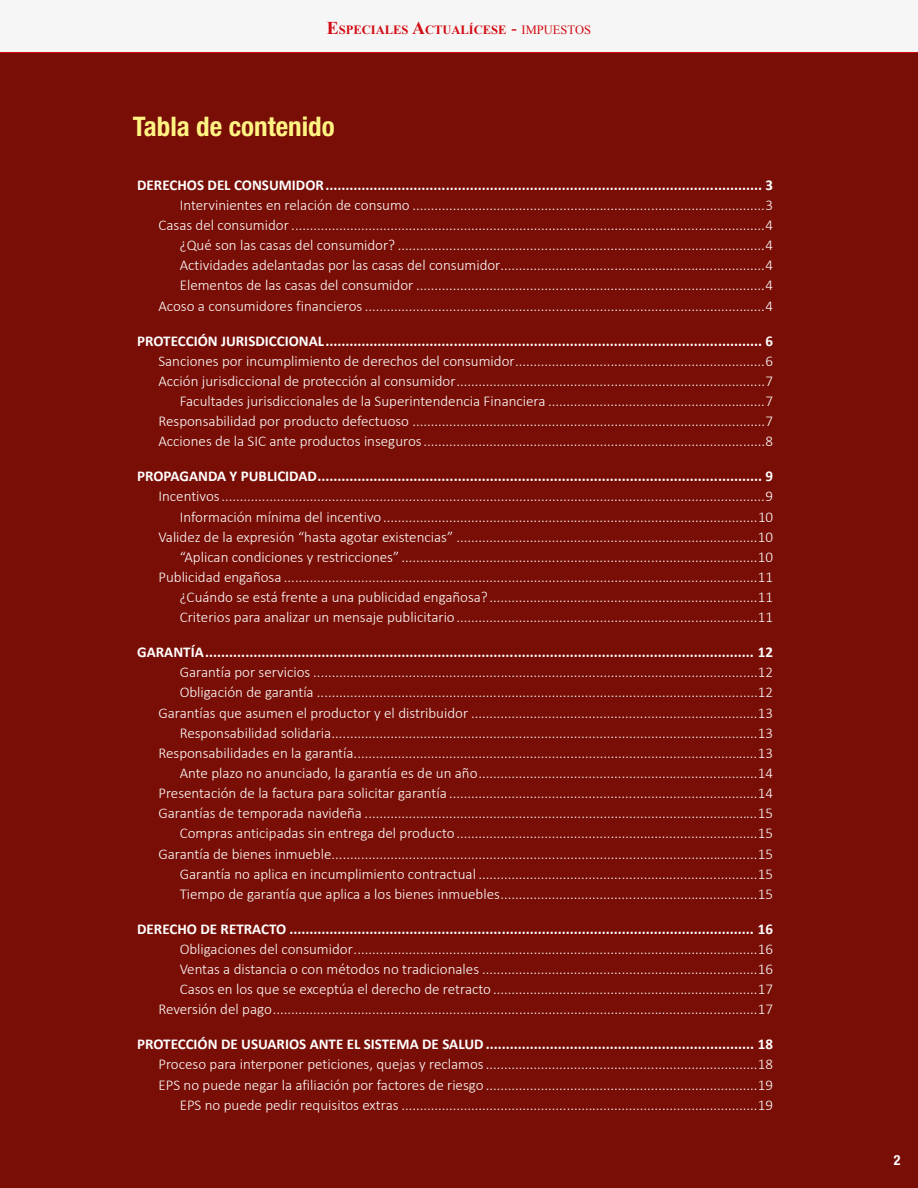
<style>
.page{position:relative;width:918px;height:1188px;background:#fff}
.page>*{position:absolute;margin:0;border:0;box-sizing:border-box;transform-origin:0 0}
.t1{font:700 condensed 27px "Helvetica Neue LT Std";color:#fff482}
.t2{font:300 15px/20.1px "Calibri";color:#fff;text-align:right}
.t3{font:700 15px "Calibri";color:#fff}
.t4{font:700 condensed 13.95px "Helvetica Neue LT Std";color:#fff}
.t5{font:700 12.6px "Times New Roman";color:#d20a11}
.s1{font-size:18px}
.s2{font-weight:400;font-size:18px}
.s3{font-weight:400}
</style>
<div class="page">
<div style="left:0;top:53px;width:918px;height:1135px;background:#780e06"></div>
<div style="left:0;top:0;width:918px;height:53px;background:#f6f6f6"></div>
<hr style="left:0;top:52px;width:918px;height:1px;background:#d20a11">
<p class="t5" style="left:327px;top:21px;width:266px"><span class="s1">E</span>SPECIALES <span class="s1">A</span>CTUALÍCESE <span class="s2">-</span> <span class="s3">IMPUESTOS</span></p>
<h1 class="t1" style="left:133px;top:110px;width:203px">Tabla de contenido</h1>
<p class="t3" style="left:137px;top:175px;width:638px">DERECHOS DEL CONSUMIDOR............................................................................................................. 3</p>
<p class="t2" style="left:158px;top:194px;width:616px">Intervinientes en relación de consumo ................................................................................................3<br>Casas del consumidor .................................................................................................................................4 ¿Qué son las casas del consumidor? ....................................................................................................4<br>Actividades adelantadas por las casas del consumidor........................................................................4<br>Elementos de las casas del consumidor ...............................................................................................4<br>Acoso a consumidores financieros .............................................................................................................4</p>
<p class="t3" style="left:137px;top:331px;width:637px">PROTECCIÓN JURISDICCIONAL............................................................................................................. 6</p>
<p class="t2" style="left:158px;top:350px;width:616px">Sanciones por incumplimiento de derechos del consumidor....................................................................6<br>Acción jurisdiccional de protección al consumidor....................................................................................7<br>Facultades jurisdiccionales de la Superintendencia Financiera ...........................................................7<br>Responsabilidad por producto defectuoso ................................................................................................7<br>Acciones de la SIC ante productos inseguros.............................................................................................8</p>
<p class="t3" style="left:137px;top:467px;width:637px">PROPAGANDA Y PUBLICIDAD............................................................................................................... 9</p>
<p class="t2" style="left:158px;top:486px;width:616px">Incentivos....................................................................................................................................................9<br>Información mínima del incentivo......................................................................................................10<br>Validez de la expresión “hasta agotar existencias” ..................................................................................10 “Aplican condiciones y restricciones” .................................................................................................10<br>Publicidad engañosa .................................................................................................................................11 ¿Cuándo se está frente a una publicidad engañosa?.........................................................................11<br>Criterios para analizar un mensaje publicitario..................................................................................11</p>
<p class="t3" style="left:137px;top:643px;width:638px">GARANTÍA......................................................................................................................................... 12</p>
<p class="t2" style="left:158px;top:662px;width:616px">Garantía por servicios .........................................................................................................................12<br>Obligación de garantía ........................................................................................................................12<br>Garantías que asumen el productor y el distribuidor ..............................................................................13<br>Responsabilidad solidaria....................................................................................................................13<br>Responsabilidades en la garantía..............................................................................................................13<br>Ante plazo no anunciado, la garantía es de un año............................................................................14<br>Presentación de la factura para solicitar garantía ....................................................................................14<br>Garantías de temporada navideña ...........................................................................................................15<br>Compras anticipadas sin entrega del producto..................................................................................15<br>Garantía de bienes inmueble....................................................................................................................15<br>Garantía no aplica en incumplimiento contractual ............................................................................15<br>Tiempo de garantía que aplica a los bienes inmuebles......................................................................15</p>
<p class="t3" style="left:137px;top:919px;width:637px">DERECHO DE RETRACTO .................................................................................................................... 16</p>
<p class="t2" style="left:158px;top:938px;width:616px">Obligaciones del consumidor..............................................................................................................16<br>Ventas a distancia o con métodos no tradicionales ...........................................................................16<br>Casos en los que se exceptúa el derecho de retracto ........................................................................17<br>Reversión del pago....................................................................................................................................17</p>
<p class="t3" style="left:137px;top:1035px;width:637px">PROTECCIÓN DE USUARIOS ANTE EL SISTEMA DE SALUD................................................................... 18</p>
<p class="t2" style="left:158px;top:1054px;width:616px">Proceso para interponer peticiones, quejas y reclamos..........................................................................18<br>EPS no puede negar la afiliación por factores de riesgo ..........................................................................19<br>EPS no puede pedir requisitos extras .................................................................................................19</p>
<p class="t4" style="left:894px;top:1152px;width:8px">2</p>
</div>
